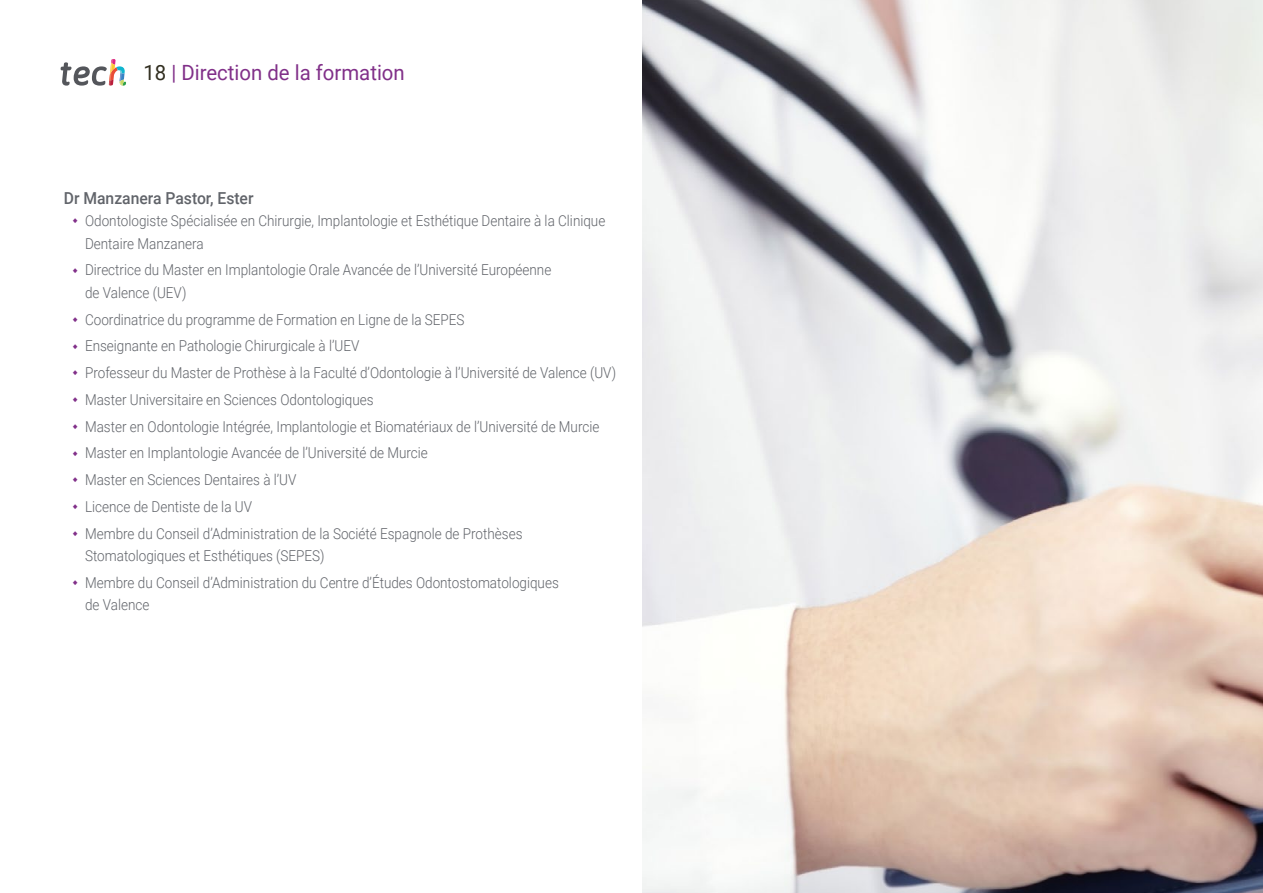
<style>
.page{position:relative;width:1263px;height:893px;background:#fff}
.page>*{position:absolute;margin:0;border:0;box-sizing:border-box;transform-origin:0 0}
.t1{font:21px "Roboto";color:#813089}
.t2{font:500 16.5px "Roboto";color:#61646a;scale:.95 1}
.t3{font:300 15px/26.7px "Roboto";color:#61646a;scale:.9 1}
.s1{color:#312e20}
</style>
<div class="page">
<svg style="left:61px;top:59px;width:65px;height:27px"></svg>
<img style="left:642px;top:0;width:621px;height:893px">
<h1 class="t1" style="left:144px;top:57px;width:263px"><span class="s1">18</span> | Direction de la formation</h1>
<p class="t2" style="left:64px;top:186px;width:201px">Dr Manzanera Pastor, Ester</p>
<p class="t3" style="left:85px;top:209px;width:580px;line-height:22.5px">Odontologiste Spécialisée en Chirurgie, Implantologie et Esthétique Dentaire à la Clinique<br>Dentaire Manzanera</p>
<p class="t3" style="left:85px;top:258px;width:520px;line-height:22.5px">Directrice du Master en Implantologie Orale Avancée de l’Université Européenne de Valence (UEV)</p>
<p class="t3" style="left:85px;top:305px;width:591px">Coordinatrice du programme de Formation en Ligne de la SEPES<br>Enseignante en Pathologie Chirurgicale à l’UEV<br>Professeur du Master de Prothèse à la Faculté d’Odontologie à l’Université de Valence (UV)<br>Master Universitaire en Sciences Odontologiques<br>Master en Odontologie Intégrée, Implantologie et Biomatériaux de l’Université de Murcie Master en Implantologie Avancée de l’Université de Murcie<br>Master en Sciences Dentaires à l’UV<br>Licence de Dentiste de la UV<br>Membre du Conseil d’Administration de la Société Espagnole de Prothèses</p>
<p class="t3" style="left:85px;top:542px;width:528px">Stomatologiques et Esthétiques (SEPES)<br>Membre du Conseil d’Administration du Centre d’Études Odontostomatologiques</p>
<p class="t3" style="left:85px;top:591px;width:73px">de Valence</p>
</div>
